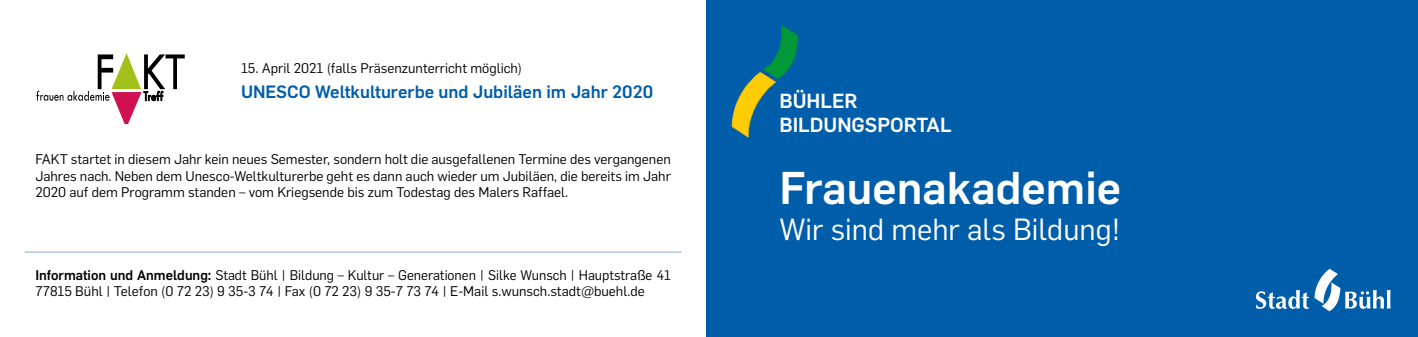
<style>
.page{position:relative;width:1418px;height:337px;background:#fff}
.page>*{position:absolute;margin:0;border:0;box-sizing:border-box;transform-origin:0 0}
.t1{font:500 45px "Flama";color:#fff}
.t2{font:30px "Flama";color:#fff}
.t3{font:500 20px/24px "Flama";color:#fff}
.t4{font:500 17.5px "Flama";color:#005da9}
.t5{font:13.75px/16.5px "Flama";color:#000;text-align:justify}
.s1{font-weight:500}
</style>
<div class="page">
<hr style="left:25px;top:251px;width:656px;height:1px;background:#a5b7df">
<svg style="left:36px;top:53px;width:149px;height:70px"></svg>
<div style="left:706px;top:0;width:711px;height:337px;background:#005da9"></div>
<img style="left:731px;top:24px;width:68px;height:114px">
<svg style="left:1255px;top:290px;width:53px;height:19px"></svg>
<svg style="left:1314px;top:268px;width:76px;height:43px"></svg>
<p class="t5" style="left:241px;top:59px;width:282px">15. April 2021 (falls Präsenzunterricht möglich)</p>
<p class="t4" style="left:241px;top:79px;width:413px">UNESCO Weltkulturerbe und Jubiläen im Jahr 2020</p>
<p class="t5" style="left:35px;top:150px;width:637px">FAKT startet in diesem Jahr kein neues Semester, sondern holt die ausgefallenen Termine des vergangenen Jahres nach. Neben dem Unesco-Weltkulturerbe geht es dann auch wieder um Jubiläen, die bereits im Jahr 2020 auf dem Programm standen – vom Kriegsende bis zum Todestag des Malers Raffael.</p>
<p class="t5" style="left:35px;top:266px;width:637px"><span class="s1">Information und Anmeldung:</span> Stadt Bühl | Bildung – Kultur – Generationen | Silke Wunsch | Hauptstraße 41<br>77815 Bühl | Telefon (0 72 23) 9 35-3 74 | Fax (0 72 23) 9 35-7 73 74 | E-Mail s.wunsch.stadt@buehl.de</p>
<h3 class="t3" style="left:779px;top:87px;width:174px">BÜHLER<br>BILDUNGSPORTAL</h3>
<h1 class="t1" style="left:779px;top:156px;width:343px">Frauenakademie</h1>
<h2 class="t2" style="left:779px;top:209px;width:342px">Wir sind mehr als Bildung!</h2>
</div>
